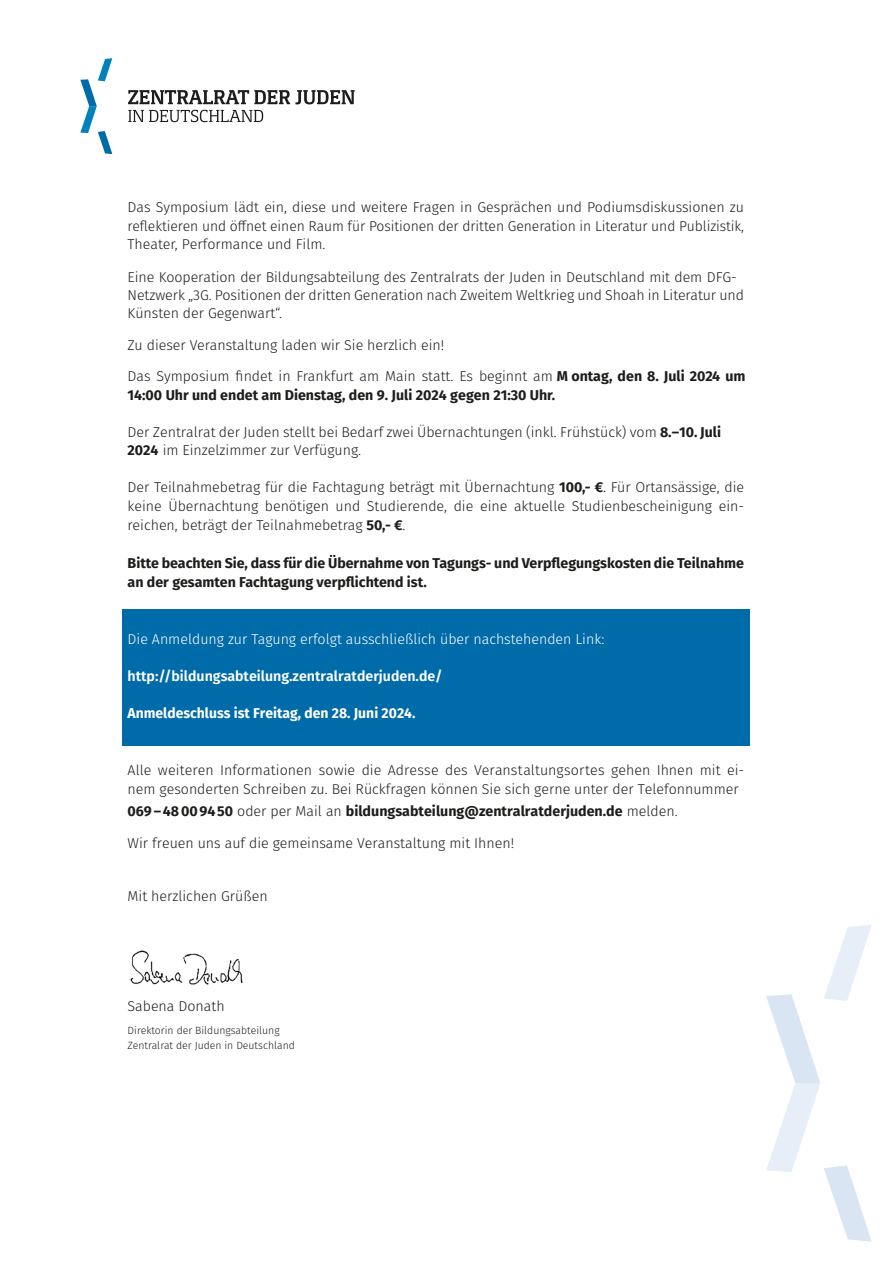
<style>
.page{position:relative;width:893px;height:1263px;background:#fff}
.page>*{position:absolute;margin:0;border:0;box-sizing:border-box;transform-origin:0 0}
.t1{font:300 14.25px/18.8px "Fira Sans";color:#1d1d1b}
.t2{font:700 14.25px/18.8px "Fira Sans";color:#1d1d1b}
.t3{font:300 14.25px "Fira Sans";color:#fff}
.t4{font:600 14.25px "Fira Sans";color:#fff}
.t5{font:700 14.25px "Fira Sans";color:#fff}
.t6{font:300 10.5px/15px "Fira Sans";color:#1d1d1b}
.s1{font-weight:700}
.s2{font-weight:300}
</style>
<div class="page">
<svg style="left:128px;top:90px;width:227px;height:14px"></svg>
<svg style="left:128px;top:110px;width:135px;height:12px"></svg>
<svg style="left:80px;top:58px;width:32px;height:96px"></svg>
<svg style="left:766px;top:925px;width:106px;height:317px"></svg>
<div style="left:123px;top:610px;width:627px;height:136px;background:#006ba9"></div>
<img style="left:130px;top:950px;width:113px;height:35px">
<p class="t1" style="left:128px;top:197px;width:618px;text-align:justify">Das Symposium lädt ein, diese und weitere Fragen in Gesprächen und Podiumsdiskussionen zu reflektieren und öffnet einen Raum für Positionen der dritten Generation in Literatur und Publizistik, Theater, Performance und Film.</p>
<p class="t1" style="left:128px;top:267px;width:618px;line-height:18.3px">Eine Kooperation der Bildungsabteilung des Zentralrats der Juden in Deutschland mit dem DFG-<br>Netzwerk „3G. Positionen der dritten Generation nach Zweitem Weltkrieg und Shoah in Literatur und<br>Künsten der Gegenwart“.</p>
<p class="t1" style="left:128px;top:329px;width:619px;line-height:31px">Zu dieser Veranstaltung laden wir Sie herzlich ein!<br>Das Symposium findet in Frankfurt am Main statt. Es beginnt am <span class="s1">M ontag, den 8. Juli 2024 um</span></p>
<p class="t2" style="left:128px;top:384px;width:429px">14:00 Uhr und endet am Dienstag, den 9. Juli 2024 gegen 21:30 Uhr.</p>
<p class="t1" style="left:128px;top:423px;width:595px;line-height:17.9px">Der Zentralrat der Juden stellt bei Bedarf zwei Übernachtungen (inkl. Frühstück) vom <span class="s1">8.–10. Juli<br>2024</span> im Einzelzimmer zur Verfügung.</p>
<p class="t1" style="left:128px;top:478px;width:618px;text-align:justify">Der Teilnahmebetrag für die Fachtagung beträgt mit Übernachtung <span class="s1">100,- €</span>. Für Ortansässige, die keine Übernachtung benötigen und Studierende, die eine aktuelle Studienbescheinigung ein&shy;reichen, beträgt der Teilnahmebetrag <span class="s1">50,- €</span>.</p>
<p class="t2" style="left:128px;top:552px;width:618px">Bitte beachten Sie, dass für die Übernahme von Tagungs- und Verpflegungskosten die Teilnahme an der gesamten Fachtagung verpflichtend ist.</p>
<p class="t3" style="left:128px;top:628px;width:478px">Die Anmeldung zur Tagung erfolgt ausschließlich über nachstehenden Link:</p>
<p class="t4" style="left:128px;top:664px;width:317px">http://bildungsabteilung.zentralratderjuden.de/</p>
<p class="t5" style="left:128px;top:701px;width:289px">Anmeldeschluss ist Freitag, den 28. Juni 2024.</p>
<p class="t1" style="left:128px;top:761px;width:618px">Alle weiteren Informationen sowie die Adresse des Veranstaltungsortes gehen Ihnen mit ei&shy;nem gesonderten Schreiben zu. Bei Rückfragen können Sie sich gerne unter der Telefonnummer</p>
<p class="t2" style="left:128px;top:800px;width:552px">069 – 48 00 94 50 <span class="s2">oder per Mail an</span> bildungsabteilung@zentralratderjuden.de <span class="s2">melden.</span></p>
<p class="t1" style="left:128px;top:834px;width:388px">Wir freuen uns auf die gemeinsame Veranstaltung mit Ihnen!</p>
<p class="t1" style="left:128px;top:886px;width:142px">Mit herzlichen Grüßen</p>
<p class="t1" style="left:128px;top:996px;width:99px">Sabena Donath</p>
<p class="t6" style="left:128px;top:1023px;width:169px">Direktorin der Bildungsabteilung<br>Zentralrat der Juden in Deutschland</p>
</div>
